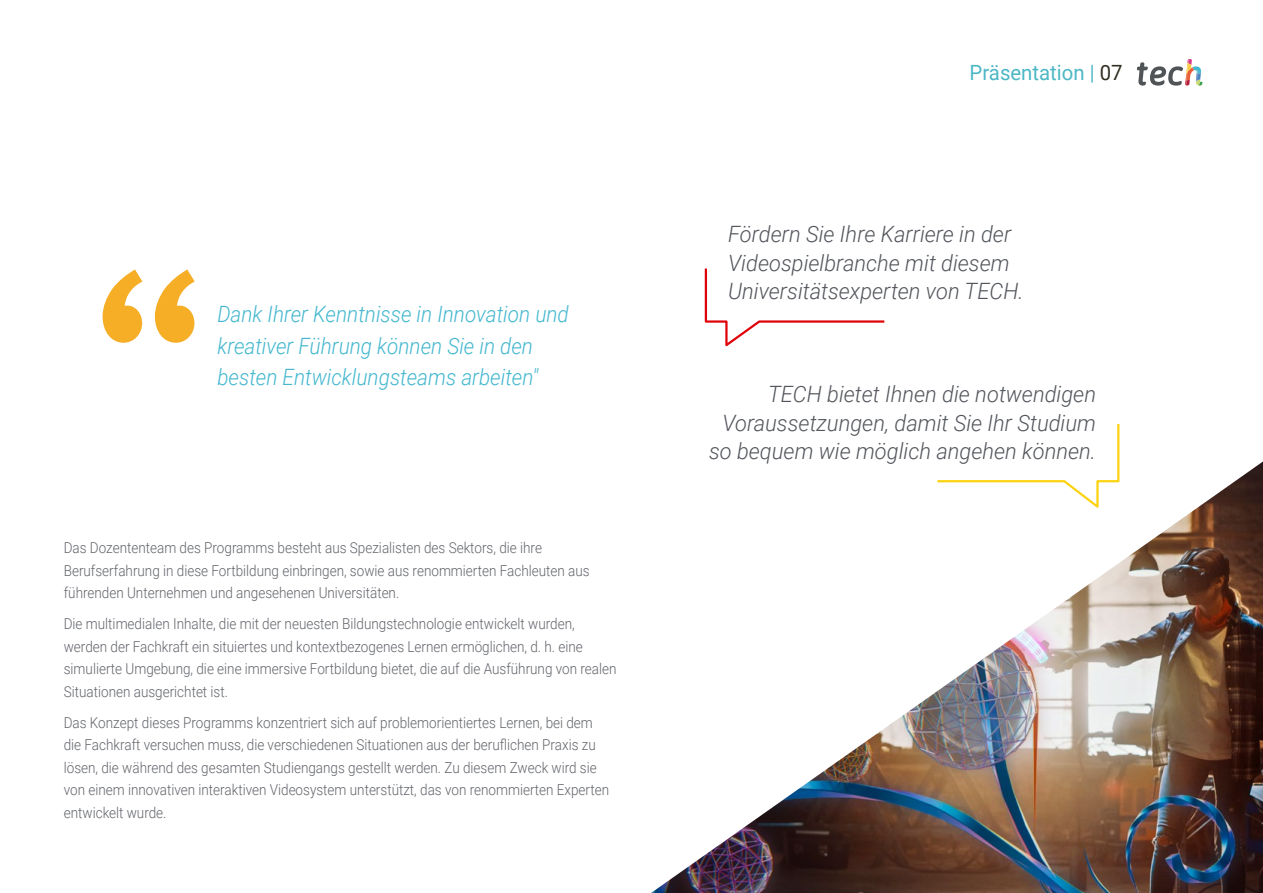
<style>
.page{position:relative;width:1263px;height:893px;background:#fff}
.page>*{position:absolute;margin:0;border:0;box-sizing:border-box;transform-origin:0 0}
.t1{font:italic 300 22.5px/28.5px "Roboto";color:#52555b;text-align:right}
.t2{font:italic 300 22.5px/31.5px "Roboto";color:#43b7cf;scale:.92 1}
.t3{font:21px "Roboto";color:#4db7c5}
.t4{font:300 15px/22.5px "Roboto";color:#61646a;scale:.9 1}
.s1{color:#312e20}
</style>
<div class="page">
<svg style="left:103px;top:270px;width:92px;height:73px"></svg>
<svg style="left:1117px;top:423px;width:3px;height:38px"></svg>
<svg style="left:704px;top:268px;width:181px;height:79px"></svg>
<svg style="left:1137px;top:59px;width:65px;height:27px"></svg>
<img style="left:651px;top:461px;width:612px;height:432px">
<h1 class="t2" style="left:217px;top:298px;width:384px">Dank Ihrer Kenntnisse in Innovation und kreativer Führung können Sie in den besten Entwicklungsteams arbeiten"</h1>
<p class="t4" style="left:64px;top:536px;width:586px">Das Dozententeam des Programms besteht aus Spezialisten des Sektors, die ihre<br>Berufserfahrung in diese Fortbildung einbringen, sowie aus renommierten Fachleuten aus führenden Unternehmen und angesehenen Universitäten.</p>
<p class="t4" style="left:64px;top:612px;width:616px">Die multimedialen Inhalte, die mit der neuesten Bildungstechnologie entwickelt wurden, werden der Fachkraft ein situiertes und kontextbezogenes Lernen ermöglichen, d. h. eine simulierte Umgebung, die eine immersive Fortbildung bietet, die auf die Ausführung von realen Situationen ausgerichtet ist.</p>
<p class="t4" style="left:64px;top:710px;width:607px">Das Konzept dieses Programms konzentriert sich auf problemorientiertes Lernen, bei dem die Fachkraft versuchen muss, die verschiedenen Situationen aus der beruflichen Praxis zu lösen, die während des gesamten Studiengangs gestellt werden. Zu diesem Zweck wird sie von einem innovativen interaktiven Videosystem unterstützt, das von renommierten Experten entwickelt wurde.</p>
<h2 class="t3" style="left:969px;top:57px;width:155px">Präsentation | <span class="s1">07</span></h2>
<h1 class="t1" style="left:728px;top:219px;width:297px;text-align:left">Fördern Sie Ihre Karriere in der<br>Videospielbranche mit diesem<br>Universitätsexperten von TECH.</h1>
<h1 class="t1" style="left:709px;top:379px;width:389px">TECH bietet Ihnen die notwendigen<br>Voraussetzungen, damit Sie Ihr Studium so bequem wie möglich angehen können.</h1>
</div>
